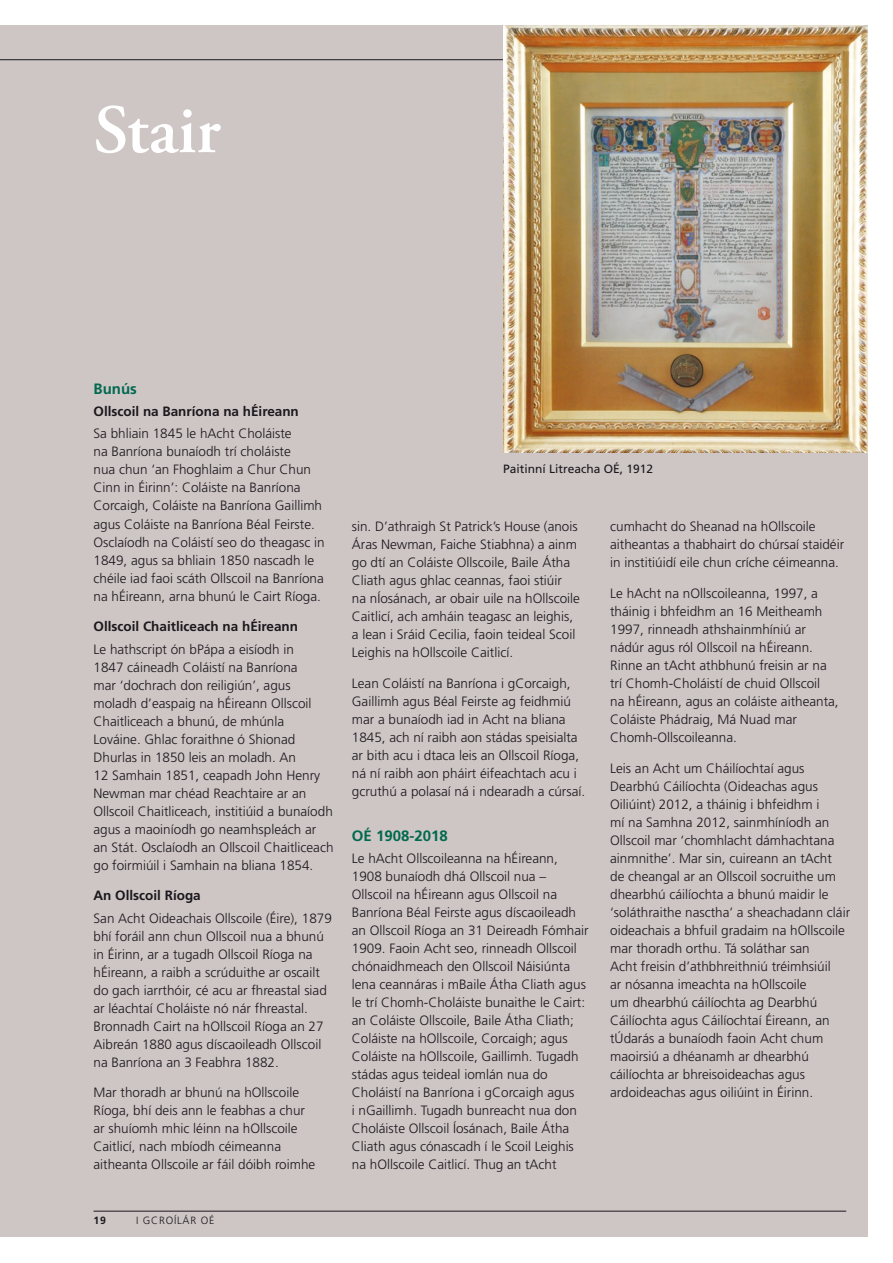
<style>
.page{position:relative;width:893px;height:1263px;background:#fff}
.page>*{position:absolute;margin:0;border:0;box-sizing:border-box;transform-origin:0 0}
.head_1{font:600 69px "Adobe Garamond Pro";color:#fff}
.NUI_events_sub{font:700 15px "Frutiger LT Std";color:#00694e}
.body{font:300 13.5px/18px "Frutiger LT Std";color:#1a181c}
.body-2{font:700 13.5px "Frutiger LT Std";color:#1a181c}
.photo_caption{font:12px "Frutiger LT Std";color:#1a181c}
.t1{font:300 10.5px "Frutiger LT Std";letter-spacing:.075em;color:#1a181c}
.t2{font:700 10.5px "Frutiger LT Std";color:#1a181c}
</style>
<div class="page">
<div style="left:0;top:26px;width:867px;height:1211px;background:#cec5c5"></div>
<hr style="left:94px;top:1211px;width:752px;height:1px;background:#1a181c">
<hr style="left:0;top:59px;width:850px;height:1px;background:#1a181c">
<img style="left:503px;top:26px;width:364px;height:427px">
<p class="head_1" style="left:94px;top:90px;width:128px">Stair</p>
<p class="NUI_events_sub" style="left:94px;top:380px;width:45px">Bunús</p>
<p class="body-2" style="left:94px;top:404px;width:207px">Ollscoil na Banríona na hÉireann</p>
<p class="body" style="left:94px;top:425px;width:233px">Sa bhliain 1845 le hAcht Choláiste<br>na Banríona bunaíodh trí choláiste<br>nua chun ‘an Fhoghlaim a Chur Chun Cinn in Éirinn’: Coláiste na Banríona Corcaigh, Coláiste na Banríona Gaillimh agus Coláiste na Banríona Béal Feirste.<br>Osclaíodh na Coláistí seo do theagasc in 1849, agus sa bhliain 1850 nascadh le chéile iad faoi scáth Ollscoil na Banríona na hÉireann, arna bhunú le Cairt Ríoga.</p>
<p class="body-2" style="left:94px;top:619px;width:206px">Ollscoil Chaitliceach na hÉireann</p>
<p class="body" style="left:94px;top:640px;width:242px">Le hathscript ón bPápa a eisíodh in<br>1847 cáineadh Coláistí na Banríona<br>mar ‘dochrach don reiligiún’, agus moladh d’easpaig na hÉireann Ollscoil Chaitliceach a bhunú, de mhúnla Lováine. Ghlac foraithne ó Shionad Dhurlas in 1850 leis an moladh. An<br>12 Samhain 1851, ceapadh John Henry Newman mar chéad Reachtaire ar an Ollscoil Chaitliceach, institiúid a bunaíodh agus a maoiníodh go neamhspleách ar an Stát. Osclaíodh an Ollscoil Chaitliceach go foirmiúil i Samhain na bliana 1854.</p>
<p class="body-2" style="left:94px;top:888px;width:109px">An Ollscoil Ríoga</p>
<p class="body" style="left:94px;top:909px;width:240px">San Acht Oideachais Ollscoile (Éire), 1879 bhí foráil ann chun Ollscoil nua a bhunú in Éirinn, ar a tugadh Ollscoil Ríoga na hÉireann, a raibh a scrúduithe ar oscailt do gach iarrthóir, cé acu ar fhreastal siad ar léachtaí Choláiste nó nár fhreastal.<br>Bronnadh Cairt na hOllscoil Ríoga an 27<br>Aibreán 1880 agus díscaoileadh Ollscoil na Banríona an 3 Feabhra 1882.</p>
<p class="body" style="left:94px;top:1084px;width:223px">Mar thoradh ar bhunú na hOllscoile Ríoga, bhí deis ann le feabhas a chur ar shuíomh mhic léinn na hOllscoile Caitlicí, nach mbíodh céimeanna aitheanta Ollscoile ar fáil dóibh roimhe</p>
<p class="t2" style="left:94px;top:1214px;width:14px">19</p>
<p class="t1" style="left:136px;top:1214px;width:80px">I GCROÍLÁR OÉ</p>
<p class="photo_caption" style="left:503px;top:461px;width:152px">Paitinní Litreacha OÉ, 1912</p>
<p class="body" style="left:352px;top:518px;width:230px">sin. D’athraigh St Patrick’s House (anois Áras Newman, Faiche Stiabhna) a ainm go dtí an Coláiste Ollscoile, Baile Átha Cliath agus ghlac ceannas, faoi stiúir<br>na nÍosánach, ar obair uile na hOllscoile Caitlicí, ach amháin teagasc an leighis, a lean i Sráid Cecilia, faoin teideal Scoil Leighis na hOllscoile Caitlicí.</p>
<p class="body" style="left:352px;top:674px;width:235px">Lean Coláistí na Banríona i gCorcaigh, Gaillimh agus Béal Feirste ag feidhmiú mar a bunaíodh iad in Acht na bliana 1845, ach ní raibh aon stádas speisialta ar bith acu i dtaca leis an Ollscoil Ríoga, ná ní raibh aon pháirt éifeachtach acu i gcruthú a polasaí ná i ndearadh a cúrsaí.</p>
<p class="NUI_events_sub" style="left:352px;top:827px;width:97px">OÉ 1908-2018</p>
<p class="body" style="left:352px;top:850px;width:238px">Le hAcht Ollscoileanna na hÉireann, 1908 bunaíodh dhá Ollscoil nua – Ollscoil na hÉireann agus Ollscoil na Banríona Béal Feirste agus díscaoileadh an Ollscoil Ríoga an 31 Deireadh Fómhair 1909. Faoin Acht seo, rinneadh Ollscoil chónaidhmeach den Ollscoil Náisiúnta lena ceannáras i mBaile Átha Cliath agus le trí Chomh-Choláiste bunaithe le Cairt: an Coláiste Ollscoile, Baile Átha Cliath; Coláiste na hOllscoile, Corcaigh; agus Coláiste na hOllscoile, Gaillimh. Tugadh stádas agus teideal iomlán nua do Choláistí na Banríona i gCorcaigh agus<br>i nGaillimh. Tugadh bunreacht nua don Choláiste Ollscoil Íosánach, Baile Átha Cliath agus cónascadh í le Scoil Leighis na hOllscoile Caitlicí. Thug an tAcht</p>
<p class="body" style="left:610px;top:518px;width:236px">cumhacht do Sheanad na hOllscoile aitheantas a thabhairt do chúrsaí staidéir in institiúidí eile chun críche céimeanna.</p>
<p class="body" style="left:610px;top:584px;width:230px">Le hAcht na nOllscoileanna, 1997, a tháinig i bhfeidhm an 16 Meitheamh 1997, rinneadh athshainmhíniú ar nádúr agus ról Ollscoil na hÉireann.<br>Rinne an tAcht athbhunú freisin ar na trí Chomh-Choláistí de chuid Ollscoil<br>na hÉireann, agus an coláiste aitheanta, Coláiste Phádraig, Má Nuad mar Chomh-Ollscoileanna.</p>
<p class="body" style="left:610px;top:759px;width:242px">Leis an Acht um Cháilíochtaí agus Dearbhú Cáilíochta (Oideachas agus Oiliúint) 2012, a tháinig i bhfeidhm i<br>mí na Samhna 2012, sainmhíníodh an Ollscoil mar ‘chomhlacht dámhachtana ainmnithe’. Mar sin, cuireann an tAcht<br>de cheangal ar an Ollscoil socruithe um dhearbhú cáilíochta a bhunú maidir le ‘soláthraithe nasctha’ a sheachadann cláir oideachais a bhfuil gradaim na hOllscoile mar thoradh orthu. Tá soláthar san<br>Acht freisin d’athbhreithniú tréimhsiúil<br>ar nósanna imeachta na hOllscoile<br>um dhearbhú cáilíochta ag Dearbhú Cáilíochta agus Cáilíochtaí Éireann, an tÚdarás a bunaíodh faoin Acht chum maoirsiú a dhéanamh ar dhearbhú cáilíochta ar bhreisoideachas agus ardoideachas agus oiliúint in Éirinn.</p>
</div>
